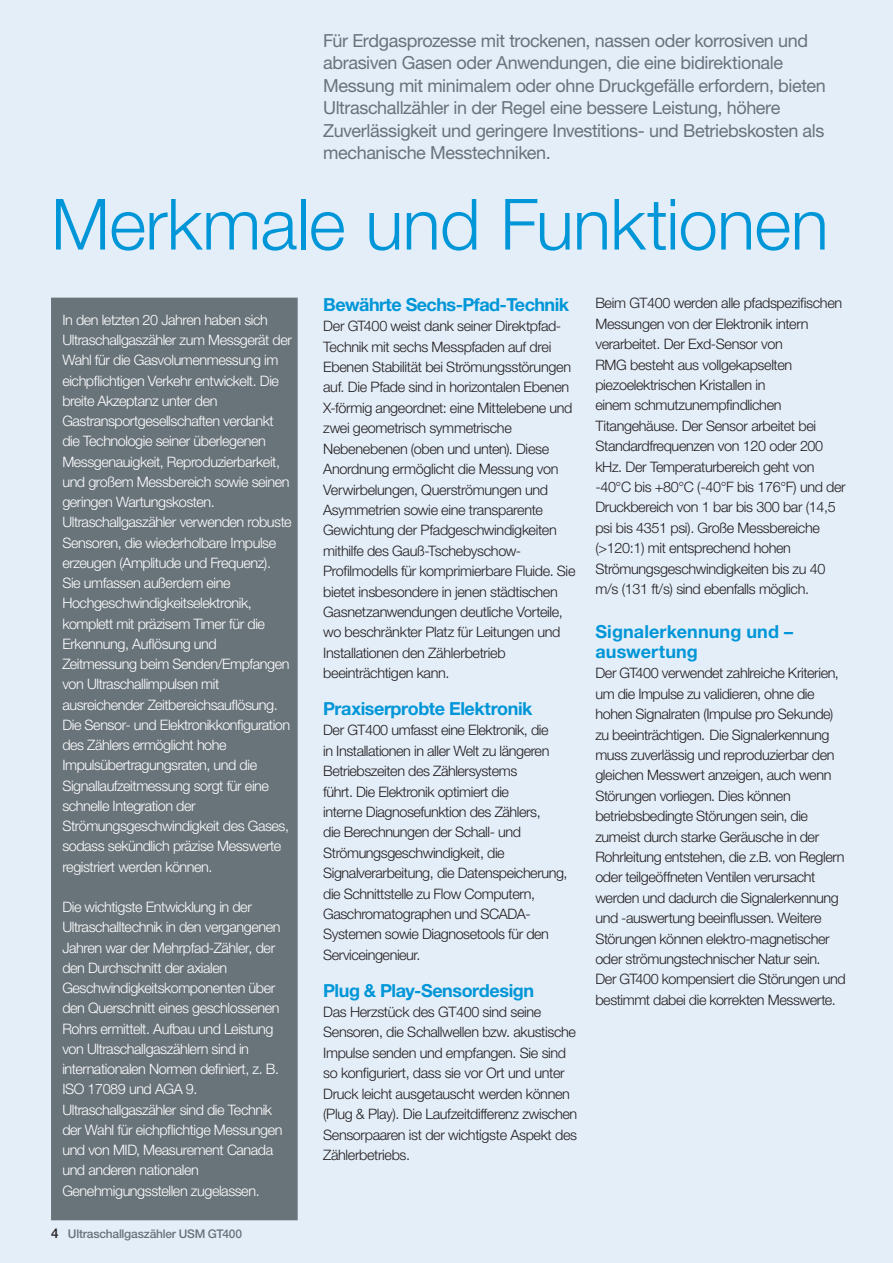
<style>
.page{position:relative;width:893px;height:1263px;background:#e4eef9}
.page>*{position:absolute;margin:0;border:0;box-sizing:border-box;transform-origin:0 0}
.t1{font:300 70.8px "Helvetica Neue LTW1 G";letter-spacing:-.01em;color:#0096d7}
.t2{font:18px/22.5px "Helvetica Neue LTW1 G";letter-spacing:-.02em;color:#68737a}
.t3{font:700 18px "Helvetica Neue LT Std";letter-spacing:-.025em;color:#0096d7}
.t4{font:700 18px/20.4px "Helvetica Neue LT Std";letter-spacing:.005em;color:#0096d7}
.t5{font:300 14.4px/20.4px "Helvetica Neue LT Std";letter-spacing:-.025em;color:#231f20}
.t6{font:300 14.4px/20.2px "Helvetica Neue LTW1 G";letter-spacing:-.03em;color:#fff}
.t7{font:500 12px "Helvetica Neue LTW1 G";letter-spacing:-.02em;color:#68737a}
.s1{font-size:13.5px;color:#231f20}
</style>
<div class="page">
<div style="left:51px;top:298px;width:247px;height:922px;background:#68737a"></div>
<p class="t2" style="left:323px;top:31px;width:504px">Für Erdgasprozesse mit trockenen, nassen oder korrosiven und abrasiven Gasen oder Anwendungen, die eine bidirektionale Messung mit minimalem oder ohne Druckgefälle erfordern, bieten Ultraschallzähler in der Regel eine bessere Leistung, höhere Zuverlässigkeit und geringere Investitions- und Betriebskosten als mechanische Messtechniken.</p>
<h1 class="t1" style="left:51px;top:199px;width:779px">Merkmale und Funktionen</h1>
<p class="t6" style="left:62px;top:311px;width:231px">In den letzten 20 Jahren haben sich Ultraschallgaszähler zum Messgerät der Wahl für die Gasvolumenmessung im eichpflichtigen Verkehr entwickelt. Die breite Akzeptanz unter den Gastransportgesellschaften verdankt die Technologie seiner überlegenen Messgenauigkeit, Reproduzierbarkeit, und großem Messbereich sowie seinen geringen Wartungskosten.<br>Ultraschallgaszähler verwenden robuste Sensoren, die wiederholbare Impulse erzeugen (Amplitude und Frequenz).<br>Sie umfassen außerdem eine Hochgeschwindigkeitselektronik, komplett mit präzisem Timer für die Erkennung, Auflösung und Zeitmessung beim Senden/Empfangen von Ultraschallimpulsen mit ausreichender Zeitbereichsauflösung.<br>Die Sensor- und Elektronikkonfiguration des Zählers ermöglicht hohe Impulsübertragungsraten, und die Signallaufzeitmessung sorgt für eine schnelle Integration der Strömungsgeschwindigkeit des Gases, sodass sekündlich präzise Messwerte registriert werden können.</p>
<p class="t6" style="left:62px;top:898px;width:222px">Die wichtigste Entwicklung in der Ultraschalltechnik in den vergangenen Jahren war der Mehrpfad-Zähler, der den Durchschnitt der axialen Geschwindigkeitskomponenten über den Querschnitt eines geschlossenen Rohrs ermittelt. Aufbau und Leistung von Ultraschallgaszählern sind in internationalen Normen definiert, z. B.<br>ISO 17089 und AGA 9.<br>Ultraschallgaszähler sind die Technik der Wahl für eichpflichtige Messungen und von MID, Measurement Canada und anderen nationalen Genehmigungsstellen zugelassen.</p>
<p class="t7" style="left:51px;top:1230px;width:193px"><span class="s1">4</span> Ultraschallgaszähler USM GT400</p>
<p class="t3" style="left:323px;top:298px;width:247px">Bewährte Sechs-Pfad-Technik</p>
<p class="t5" style="left:323px;top:317px;width:254px">Der GT400 weist dank seiner Direktpfad-Technik mit sechs Messpfaden auf drei Ebenen Stabilität bei Strömungsstörungen auf. Die Pfade sind in horizontalen Ebenen X-förmig angeordnet: eine Mittelebene und zwei geometrisch symmetrische Nebenebenen (oben und unten). Diese Anordnung ermöglicht die Messung von Verwirbelungen, Querströmungen und Asymmetrien sowie eine transparente Gewichtung der Pfadgeschwindigkeiten mithilfe des Gauß-Tschebyschow-Profilmodells für komprimierbare Fluide. Sie bietet insbesondere in jenen städtischen Gasnetzanwendungen deutliche Vorteile, wo beschränkter Platz für Leitungen und Installationen den Zählerbetrieb beeinträchtigen kann.</p>
<p class="t3" style="left:323px;top:702px;width:211px">Praxiserprobte Elektronik</p>
<p class="t5" style="left:323px;top:721px;width:246px">Der GT400 umfasst eine Elektronik, die<br>in Installationen in aller Welt zu längeren Betriebszeiten des Zählersystems<br>führt. Die Elektronik optimiert die<br>interne Diagnosefunktion des Zählers,<br>die Berechnungen der Schall- und Strömungsgeschwindigkeit, die Signalverarbeitung, die Datenspeicherung, die Schnittstelle zu Flow Computern, Gaschromatographen und SCADA-Systemen sowie Diagnosetools für den Serviceingenieur.</p>
<p class="t3" style="left:323px;top:984px;width:212px">Plug &amp; Play-Sensordesign</p>
<p class="t5" style="left:323px;top:1003px;width:256px">Das Herzstück des GT400 sind seine Sensoren, die Schallwellen bzw. akustische Impulse senden und empfangen. Sie sind so konfiguriert, dass sie vor Ort und unter Druck leicht ausgetauscht werden können (Plug &amp; Play). Die Laufzeitdifferenz zwischen Sensorpaaren ist der wichtigste Aspekt des Zählerbetriebs.</p>
<p class="t5" style="left:595px;top:294px;width:252px">Beim GT400 werden alle pfadspezifischen Messungen von der Elektronik intern verarbeitet. Der Exd-Sensor von<br>RMG besteht aus vollgekapselten piezoelektrischen Kristallen in<br>einem schmutzunempfindlichen Titangehäuse. Der Sensor arbeitet bei Standardfrequenzen von 120 oder 200 kHz. Der Temperaturbereich geht von -40°C bis +80°C (-40°F bis 176°F) und der Druckbereich von 1 bar bis 300 bar (14,5 psi bis 4351 psi). Große Messbereiche (&gt;120:1) mit entsprechend hohen Strömungsgeschwindigkeiten bis zu 40 m/s (131 ft/s) sind ebenfalls möglich.</p>
<p class="t4" style="left:595px;top:623px;width:199px">Signalerkennung und – auswertung</p>
<p class="t5" style="left:595px;top:664px;width:252px">Der GT400 verwendet zahlreiche Kriterien, um die Impulse zu validieren, ohne die hohen Signalraten (Impulse pro Sekunde) zu beeinträchtigen. Die Signalerkennung muss zuverlässig und reproduzierbar den gleichen Messwert anzeigen, auch wenn Störungen vorliegen. Dies können betriebsbedingte Störungen sein, die zumeist durch starke Geräusche in der Rohrleitung entstehen, die z.B. von Reglern oder teilgeöffneten Ventilen verursacht werden und dadurch die Signalerkennung und -auswertung beeinflussen. Weitere Störungen können elektro-magnetischer oder strömungstechnischer Natur sein.<br>Der GT400 kompensiert die Störungen und bestimmt dabei die korrekten Messwerte.</p>
</div>
